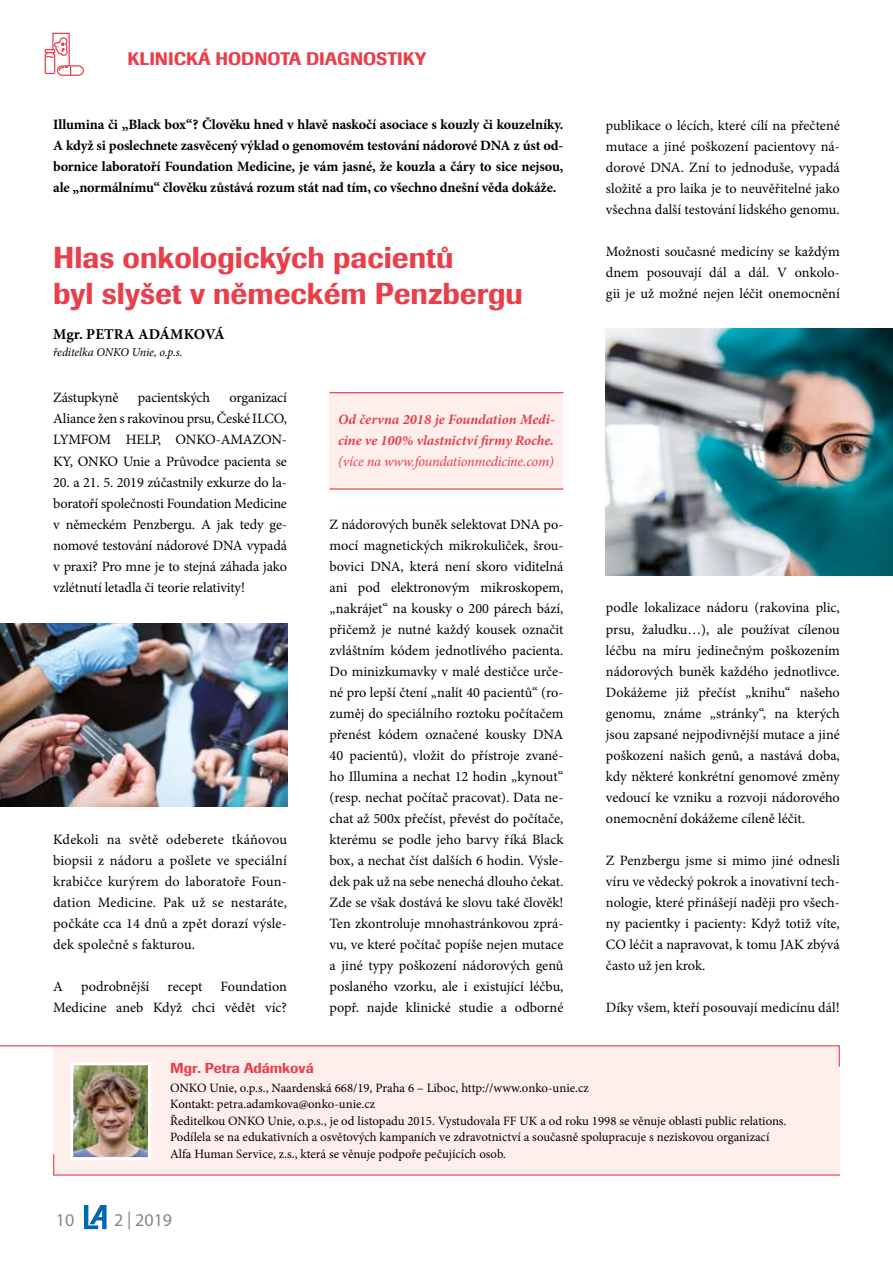
<style>
.page{position:relative;width:893px;height:1263px;background:#fff}
.page>*{position:absolute;margin:0;border:0;box-sizing:border-box;transform-origin:0 0}
.t1{font:30px/36px "Imago Medium CE";color:#e83f4b}
.t2{font:18px "Imago Medium CE";color:#e83f4b}
.t3{font:18px "Myriad Pro";color:#878787}
.t4{font:700 15px "Minion Pro";letter-spacing:.005em;color:#000}
.t5{font:14.25px/21px "Minion Pro";letter-spacing:-.005em;color:#000;text-align:justify}
.t6{font:700 14.25px/21px "Minion Pro";letter-spacing:-.01em;color:#000;text-align:justify}
.t7{font:italic 700 14.25px/21px "Minion Pro";color:#e83f4b}
.t8{font:italic 14.25px "Minion Pro";letter-spacing:-.015em;color:#e83f4b}
.t9{font:14.25px "Imago Medium CE";color:#e83f4b}
.t10{font:12.75px/16.5px "Minion Pro";color:#000}
.t11{font:italic 12px "Minion Pro";letter-spacing:-.01em;color:#000}
</style>
<div class="page">
<svg style="left:84px;top:1205px;width:23px;height:24px"></svg>
<svg style="left:45px;top:33px;width:39px;height:43px"></svg>
<div style="left:53px;top:1045px;width:787px;height:130px;background:#feefed"></div>
<svg style="left:0;top:1045px;width:840px;height:22px"></svg>
<svg style="left:53px;top:1154px;width:787px;height:22px"></svg>
<img style="left:74px;top:1066px;width:73px;height:90px">
<div style="left:70px;top:1062px;width:81px;height:98px;border:3px solid #fff"></div>
<img style="left:606px;top:329px;width:287px;height:246px">
<img style="left:0;top:623px;width:287px;height:183px">
<div style="left:330px;top:393px;width:233px;height:96px;background:#feefed"></div>
<hr style="left:330px;top:392px;width:233px;height:1px;background:#e83f4b">
<hr style="left:330px;top:488px;width:233px;height:2px;background:#e83f4b">
<p class="t2" style="left:128px;top:48px;width:300px">KLINICKÁ HODNOTA DIAGNOSTIKY</p>
<p class="t6" style="left:53px;top:114px;width:512px">Illumina či „Black box“? Člověku hned v hlavě naskočí asociace s kouzly či kouzelníky.<br>A když si poslechnete zasvěcený výklad o genomovém testování nádorové DNA z úst od&shy;bornice laboratoří Foundation Medicine, je vám jasné, že kouzla a čáry to sice nejsou, ale „normálnímu“ člověku zůstává rozum stát nad tím, co všechno dnešní věda dokáže.</p>
<h1 class="t1" style="left:53px;top:240px;width:471px">Hlas onkologických pacientů<br>byl slyšet v německém Penzbergu</h1>
<p class="t4" style="left:53px;top:323px;width:173px">Mgr. PETRA ADÁMKOVÁ</p>
<p class="t11" style="left:53px;top:344px;width:131px">ředitelka ONKO Unie, o.p.s.</p>
<p class="t5" style="left:53px;top:387px;width:67px">Zástupkyně</p>
<p class="t5" style="left:138px;top:387px;width:74px">pacientských</p>
<p class="t5" style="left:53px;top:387px;width:235px;text-indent:176px">organizací Aliance žen s rakovinou prsu, České ILCO, LYMFOM HELP, ONKO-AMAZON-KY, ONKO Unie a Průvodce pacienta se</p>
<p class="t5" style="left:53px;top:471px;width:235px">20. a 21. 5. 2019 zúčastnily exkurze do la&shy;boratoří společnosti Foundation Medicine v německém Penzbergu. A jak tedy ge&shy;nomové testování nádorové DNA vypadá v praxi? Pro mne je to stejná záhada jako vzlétnutí letadla či teorie relativity!</p>
<p class="t5" style="left:53px;top:828px;width:235px">Kdekoli na světě odeberete tkáňovou biopsii z nádoru a pošlete ve speciální krabičce kurýrem do laboratoře Foun&shy;dation Medicine. Pak už se nestaráte, počkáte cca 14 dnů a zpět dorazí výsle&shy;dek společně s fakturou.</p>
<p class="t5" style="left:53px;top:976px;width:11px">A</p>
<p class="t5" style="left:81px;top:976px;width:70px">podrobnější</p>
<p class="t5" style="left:168px;top:976px;width:36px">recept</p>
<p class="t5" style="left:53px;top:976px;width:235px;text-align:right">Foundation<br>Medicine aneb Když chci vědět víc?</p>
<p class="t7" style="left:338px;top:409px;width:218px">Od června 2018 je Foundation Medi&shy;cine ve 100% vlastnictví firmy Roche.</p>
<p class="t8" style="left:338px;top:452px;width:217px">(více na www.foundationmedicine.com)</p>
<p class="t5" style="left:330px;top:514px;width:235px">Z nádorových buněk selektovat DNA po&shy;mocí magnetických mikrokuliček, šrou&shy;bovici DNA, která není skoro viditelná ani pod elektronovým mikroskopem, „nakrájet“ na kousky o 200 párech bází, přičemž je nutné každý kousek označit zvláštním kódem jednotlivého pacienta.<br>Do minizkumavky v malé destičce urče&shy;né pro lepší čtení „nalít 40 pacientů“ (ro&shy;zuměj do speciálního roztoku počítačem přenést kódem označené kousky DNA 40 pacientů), vložit do přístroje zvané&shy;ho Illumina a nechat 12 hodin „kynout“ (resp. nechat počítač pracovat). Data ne&shy;chat až 500x přečíst, převést do počítače, kterému se podle jeho barvy říká Black box, a nechat číst dalších 6 hodin. Výsle&shy;dek pak už na sebe nenechá dlouho čekat.<br>Zde se však dostává ke slovu také člověk!<br>Ten zkontroluje mnohastránkovou zprá&shy;vu, ve které počítač popíše nejen mutace a jiné typy poškození nádorových genů poslaného vzorku, ale i existující léčbu, popř. najde klinické studie a odborné</p>
<p class="t5" style="left:606px;top:115px;width:235px">publikace o lécích, které cílí na přečtené mutace a jiné poškození pacientovy ná&shy;dorové DNA. Zní to jednoduše, vypadá složitě a pro laika je to neuvěřitelné jako všechna další testování lidského genomu.</p>
<p class="t5" style="left:606px;top:241px;width:235px">Možnosti současné medicíny se každým dnem posouvají dál a dál. V onkolo&shy;gii je už možné nejen léčit onemocnění</p>
<p class="t5" style="left:606px;top:597px;width:235px">podle lokalizace nádoru (rakovina plic, prsu, žaludku…), ale používat cílenou léčbu na míru jedinečným poškozením nádorových buněk každého jednotlivce.<br>Dokážeme již přečíst „knihu“ našeho genomu, známe „stránky“, na kterých jsou zapsané nejpodivnější mutace a jiné poškození našich genů, a nastává doba, kdy některé konkrétní genomové změny vedoucí ke vzniku a rozvoji nádorového onemocnění dokážeme cíleně léčit.</p>
<p class="t5" style="left:606px;top:849px;width:235px">Z Penzbergu jsme si mimo jiné odnesli víru ve vědecký pokrok a inovativní tech&shy;nologie, které přinášejí naději pro všech&shy;ny pacientky i pacienty: Když totiž víte, CO léčit a napravovat, k tomu JAK zbývá často už jen krok.</p>
<p class="t5" style="left:606px;top:996px;width:235px">Díky všem, kteří posouvají medicínu dál!</p>
<p class="t9" style="left:170px;top:1060px;width:145px">Mgr. Petra Adámková</p>
<p class="t10" style="left:170px;top:1079px;width:618px">ONKO Unie, o.p.s., Naardenská 668/19, Praha 6 – Liboc, http://www.onko-unie.cz<br>Kontakt: petra.adamkova@onko-unie.cz<br>Ředitelkou ONKO Unie, o.p.s., je od listopadu 2015. Vystudovala FF UK a od roku 1998 se věnuje oblasti public relations.<br>Podílela se na edukativních a osvětových kampaních ve zdravotnictví a současně spolupracuje s neziskovou organizací Alfa Human Service, z.s., která se věnuje podpoře pečujících osob.</p>
<p class="t3" style="left:56px;top:1210px;width:20px">10</p>
<p class="t3" style="left:114px;top:1210px;width:60px">2 | 2019</p>
</div>
